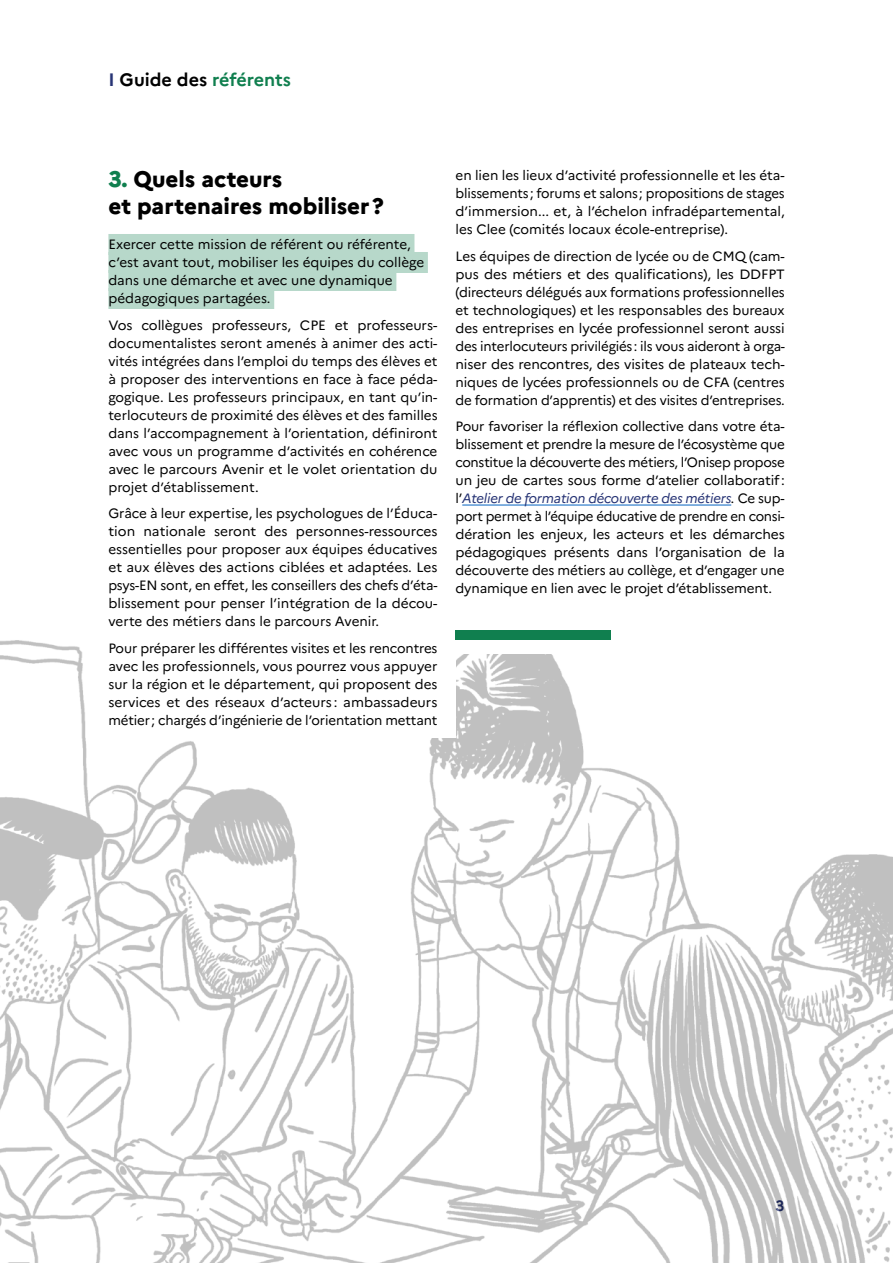
<style>
.page{position:relative;width:893px;height:1263px;background:#fff}
.page>*{position:absolute;margin:0;border:0;box-sizing:border-box;transform-origin:0 0}
.Titre_1{font:800 22.5px/27px "Marianne";color:#000}
.t1{font:700 18px "Marianne";color:#107f4f}
.t2{font:700 15px "Marianne";color:#273475}
.Texte_courant{font:13.5px/18px "Marianne";letter-spacing:-.01em;color:#000;text-align:justify}
.Filet_txt_pink{font:13.5px/18px "Marianne";color:#000}
.s1{color:#273475}
.s2{color:#000}
.s3{color:#107f4f}
.s4{font-style:italic;color:#273475}
.s5{font-style:italic}
</style>
<div class="page">
<img style="left:0;top:640px;width:893px;height:623px">
<div style="left:90px;top:149px;width:365px;height:589px;background:#fff"></div>
<div style="left:437px;top:149px;width:365px;height:505px;background:#fff"></div>
<div style="left:108px;top:234px;width:306px;height:21px;background:#b7d8ca"></div>
<div style="left:108px;top:252px;width:320px;height:21px;background:#b7d8ca"></div>
<div style="left:108px;top:270px;width:288px;height:21px;background:#b7d8ca"></div>
<div style="left:108px;top:288px;width:166px;height:21px;background:#b7d8ca"></div>
<div style="left:455px;top:630px;width:156px;height:9px;background:#107f4f"></div>
<hr style="left:462px;top:504px;width:269px;height:1px;background:#0563c1">
<h2 class="t1" style="left:108px;top:68px;width:184px"><span class="s1">I</span> <span class="s2">Guide des</span> référents</h2>
<p class="Titre_1" style="left:108px;top:165px;width:277px"><span class="s3">3.</span> Quels acteurs<br>et partenaires mobiliser?</p>
<p class="Filet_txt_pink" style="left:108px;top:235px;width:317px">Exercer cette mission de référent ou référente, c’est avant tout, mobiliser les équipes du collège dans une démarche et avec une dynamique pédagogiques partagées.</p>
<p class="Texte_courant" style="left:108px;top:316px;width:331px">Vos collègues professeurs, CPE et professeurs&shy;documentalistes seront amenés à animer des acti&shy;vités intégrées dans l’emploi du temps des élèves et à proposer des interventions en face à face péda&shy;gogique. Les professeurs principaux, en tant qu’in&shy;terlocuteurs de proximité des élèves et des familles dans l’accompagnement à l’orientation, définiront avec vous un programme d’activités en cohérence avec le parcours Avenir et le volet orientation du projet d’établissement.</p>
<p class="Texte_courant" style="left:108px;top:504px;width:331px">Grâce à leur expertise, les psychologues de l’Éduca&shy;tion nationale seront des personnes-ressources essentielles pour proposer aux équipes éducatives et aux élèves des actions ciblées et adaptées. Les psys-EN sont, en effet, les conseillers des chefs d’éta&shy;blissement pour penser l’intégration de la décou&shy;verte des métiers dans le parcours Avenir.</p>
<p class="Texte_courant" style="left:108px;top:639px;width:331px">Pour préparer les différentes visites et les rencontres avec les professionnels, vous pourrez vous appuyer sur la région et le département, qui proposent des services et des réseaux d’acteurs : ambassadeurs métier; chargés d’ingénierie de l’orientation mettant</p>
<p class="Texte_courant" style="left:455px;top:166px;width:331px">en lien les lieux d’activité professionnelle et les éta&shy;blissements; forums et salons; propositions de stages d’immersion... et, à l’échelon infradépartemental, les Clee (comités locaux école-entreprise).</p>
<p class="Texte_courant" style="left:455px;top:247px;width:331px">Les équipes de direction de lycée ou de CMQ (cam&shy;pus des métiers et des qualifications), les DDFPT (directeurs délégués aux formations professionnelles et technologiques) et les responsables des bureaux des entreprises en lycée professionnel seront aussi des interlocuteurs privilégiés: ils vous aideront à orga&shy;niser des rencontres, des visites de plateaux tech&shy;niques de lycées professionnels ou de CFA (centres de formation d’apprentis) et des visites d’entreprises.</p>
<p class="Texte_courant" style="left:455px;top:417px;width:331px">Pour favoriser la réflexion collective dans votre éta&shy;blissement et prendre la mesure de l’écosystème que constitue la découverte des métiers, l’Onisep propose un jeu de cartes sous forme d’atelier collaboratif: l’<span class="s4">Atelier de formation découverte des métiers</span><span class="s5">.</span> Ce sup&shy;port permet à l’équipe éducative de prendre en consi&shy;dération les enjeux, les acteurs et les démarches pédagogiques présents dans l’organisation de la découverte des métiers au collège, et d’engager une dynamique en lien avec le projet d’établissement.</p>
<p class="t2" style="left:775px;top:1196px;width:10px">3</p>
</div>
